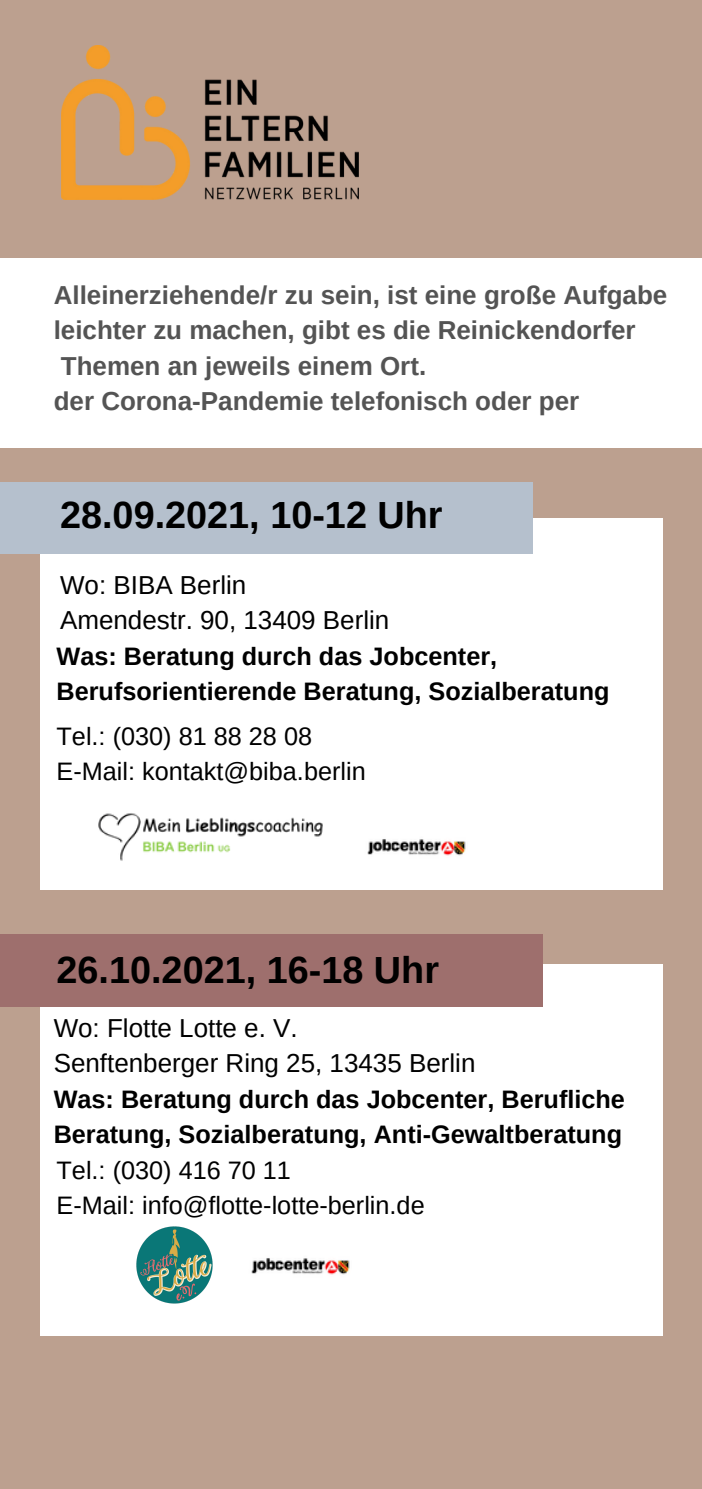
<style>
.page{position:relative;width:702px;height:1489px;background:#fff}
.page>*{position:absolute;margin:0;border:0;box-sizing:border-box;transform-origin:0 0}
.t1{font:700 37.75px "Arimo";color:#000}
.t2{font:700 26px/35.5px "Arimo";color:#545454}
.t3{font:26px "Arimo";color:#000}
.t4{font:700 25.25px/35px "Arimo";color:#000}
.t5{font:25.25px "Arimo";color:#000}
</style>
<div class="page">
<div style="left:0;top:0;width:701px;height:1489px;background:#bca08f"></div>
<div style="left:0;top:258px;width:701px;height:189px;background:#fff"></div>
<div style="left:41px;top:518px;width:621px;height:371px;background:#fff"></div>
<div style="left:0;top:482px;width:532px;height:72px;background:#b5c0cd"></div>
<div style="left:41px;top:964px;width:621px;height:372px;background:#fff"></div>
<div style="left:0;top:935px;width:542px;height:71px;background:#9e6f6d"></div>
<img style="left:367px;top:839px;width:99px;height:17px">
<img style="left:251px;top:1258px;width:99px;height:17px">
<img style="left:98px;top:813px;width:225px;height:48px">
<img style="left:136px;top:1226px;width:77px;height:78px">
<img style="left:61px;top:46px;width:297px;height:154px">
<p class="t2" style="left:54px;top:277px;width:614px">Alleinerziehende/r zu sein, ist eine große Aufgabe leichter zu machen, gibt es die Reinickendorfer<br>Themen an jeweils einem Ort.</p>
<p class="t2" style="left:54px;top:383px;width:527px">der Corona-Pandemie telefonisch oder per</p>
<p class="t1" style="left:60px;top:494px;width:384px">28.09.2021, 10-12 Uhr</p>
<p class="t3" style="left:60px;top:570px;width:188px">Wo: BIBA Berlin</p>
<p class="t3" style="left:60px;top:606px;width:330px">Amendestr. 90, 13409 Berlin</p>
<p class="t4" style="left:56px;top:638px;width:554px">Was: Beratung durch das Jobcenter,<br>Berufsorientierende Beratung, Sozialberatung</p>
<p class="t5" style="left:56px;top:722px;width:257px">Tel.: (030) 81 88 28 08</p>
<p class="t5" style="left:56px;top:757px;width:310px">E-Mail: kontakt@biba.berlin</p>
<p class="t1" style="left:56px;top:949px;width:384px">26.10.2021, 16-18 Uhr</p>
<p class="t3" style="left:54px;top:1013px;width:245px">Wo: Flotte Lotte e. V.</p>
<p class="t3" style="left:54px;top:1048px;width:423px">Senftenberger Ring 25, 13435 Berlin</p>
<p class="t4" style="left:54px;top:1081px;width:572px">Was: Beratung durch das Jobcenter, Berufliche<br>Beratung, Sozialberatung, Anti-Gewaltberatung</p>
<p class="t5" style="left:56px;top:1156px;width:236px">Tel.: (030) 416 70 11</p>
<p class="t5" style="left:56px;top:1191px;width:369px">E-Mail: info@flotte-lotte-berlin.de</p>
</div>
